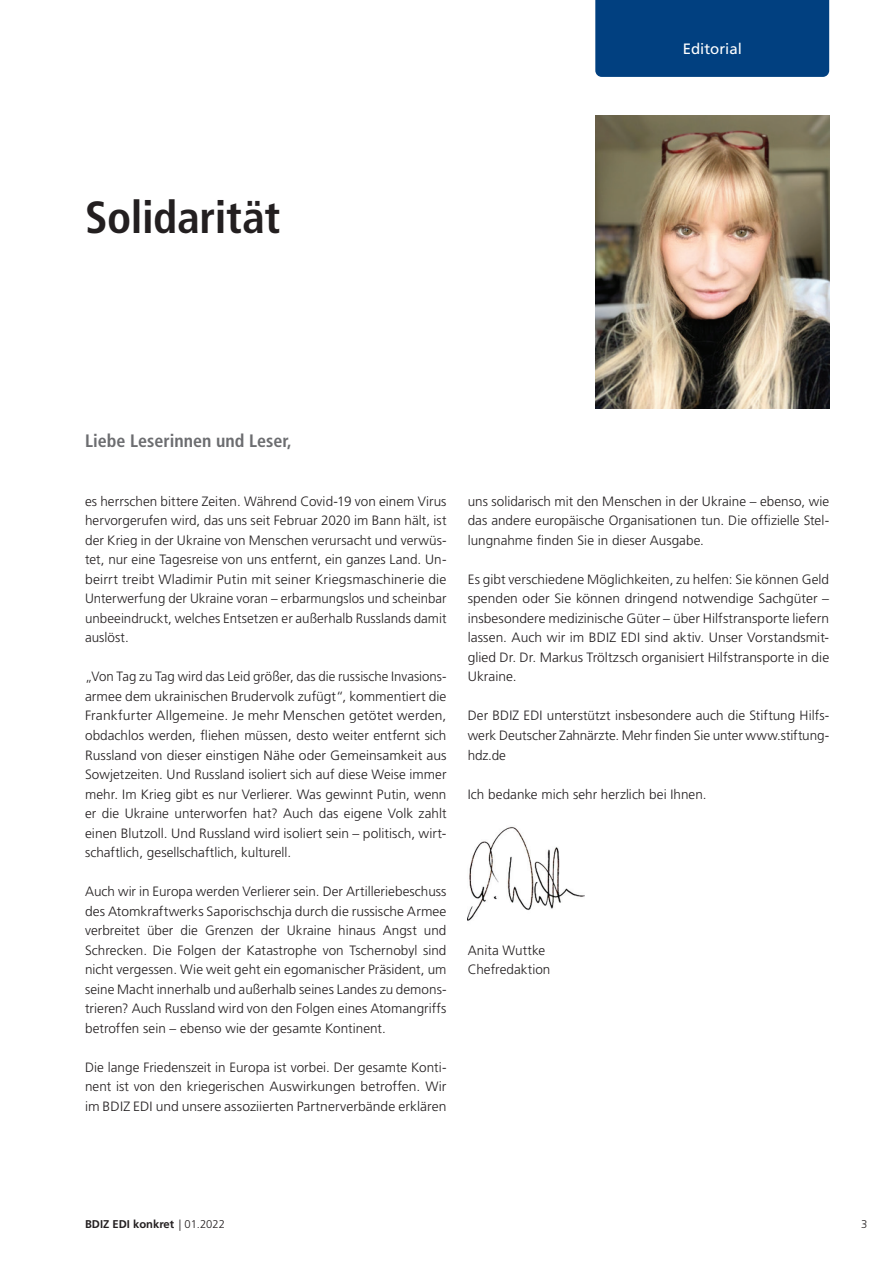
<style>
.page{position:relative;width:893px;height:1263px;background:#fff}
.page>*{position:absolute;margin:0;border:0;box-sizing:border-box;transform-origin:0 0}
.Headline{font:700 condensed 45px "Frutiger LT Std";letter-spacing:-.01em;color:#231f20}
.Subline{font:700 condensed 18px "Frutiger LT Std";color:#6c6d70}
.t1{font:15px "Frutiger LT Std";color:#fff}
.Content{font:300 13.5px/19.5px "Frutiger LT Std";color:#231f20;text-align:justify}
.t2{font:700 11.25px "Frutiger LT Std";color:#231f20}
.t3{font:300 11.25px "Frutiger LT Std";color:#231f20}
.s1{font-weight:300}
</style>
<div class="page">
<div style="left:595px;top:0;width:234px;height:77px;background:#014080"></div>
<img style="left:595px;top:116px;width:234px;height:292px">
<img style="left:468px;top:826px;width:117px;height:95px">
<p class="Headline" style="left:85px;top:191px;width:197px">Solidarität</p>
<p class="t1" style="left:683px;top:40px;width:61px">Editorial</p>
<p class="Subline" style="left:85px;top:430px;width:208px">Liebe Leserinnen und Leser,</p>
<p class="Content" style="left:85px;top:492px;width:363px">es herrschen bittere Zeiten. Während Covid-19 von einem Virus hervorgerufen wird, das uns seit Februar 2020 im Bann hält, ist der Krieg in der Ukraine von Menschen verursacht und verwüs&shy;tet, nur eine Tagesreise von uns entfernt, ein ganzes Land. Un&shy;beirrt treibt Wladimir Putin mit seiner Kriegsmaschinerie die Unterwerfung der Ukraine voran – erbarmungslos und scheinbar unbeeindruckt, welches Entsetzen er außerhalb Russlands damit auslöst.</p>
<p class="Content" style="left:85px;top:667px;width:363px">„Von Tag zu Tag wird das Leid größer, das die russische Invasions&shy;armee dem ukrainischen Brudervolk zufügt“, kommentiert die Frankfurter Allgemeine. Je mehr Menschen getötet werden, obdachlos werden, fliehen müssen, desto weiter entfernt sich Russland von dieser einstigen Nähe oder Gemeinsamkeit aus Sowjetzeiten. Und Russland isoliert sich auf diese Weise immer mehr. Im Krieg gibt es nur Verlierer. Was gewinnt Putin, wenn er die Ukraine unterworfen hat? Auch das eigene Volk zahlt einen Blutzoll. Und Russland wird isoliert sein – politisch, wirt&shy;schaftlich, gesellschaftlich, kulturell.</p>
<p class="Content" style="left:85px;top:882px;width:363px">Auch wir in Europa werden Verlierer sein. Der Artilleriebeschuss des Atomkraftwerks Saporischschja durch die russische Armee verbreitet über die Grenzen der Ukraine hinaus Angst und Schrecken. Die Folgen der Katastrophe von Tschernobyl sind nicht vergessen. Wie weit geht ein egomanischer Präsident, um seine Macht innerhalb und außerhalb seines Landes zu demons&shy;trieren? Auch Russland wird von den Folgen eines Atomangriffs betroffen sein – ebenso wie der gesamte Kontinent.</p>
<p class="Content" style="left:85px;top:1057px;width:363px">Die lange Friedenszeit in Europa ist vorbei. Der gesamte Konti&shy;nent ist von den kriegerischen Auswirkungen betroffen. Wir im BDIZ EDI und unsere assoziierten Partnerverbände erklären</p>
<p class="Content" style="left:468px;top:492px;width:363px">uns solidarisch mit den Menschen in der Ukraine – ebenso, wie das andere europäische Organisationen tun. Die offizielle Stel&shy;lungnahme finden Sie in dieser Ausgabe.</p>
<p class="Content" style="left:468px;top:570px;width:363px">Es gibt verschiedene Möglichkeiten, zu helfen: Sie können Geld spenden oder Sie können dringend notwendige Sachgüter – insbesondere medizinische Güter – über Hilfstransporte liefern lassen. Auch wir im BDIZ EDI sind aktiv. Unser Vorstandsmit&shy;glied Dr. Dr. Markus Tröltzsch organisiert Hilfstransporte in die Ukraine.</p>
<p class="Content" style="left:468px;top:706px;width:363px">Der BDIZ EDI unterstützt insbesondere auch die Stiftung Hilfs&shy;werk Deutscher Zahnärzte. Mehr finden Sie unter www.stiftung&shy;hdz.de</p>
<p class="Content" style="left:468px;top:784px;width:240px">Ich bedanke mich sehr herzlich bei Ihnen.</p>
<p class="Content" style="left:468px;top:940px;width:79px">Anita Wuttke</p>
<p class="Content" style="left:468px;top:960px;width:84px">Chefredaktion</p>
<p class="t2" style="left:85px;top:1217px;width:142px">BDIZ EDI konkret <span class="s1">| 01.2022</span></p>
<p class="t3" style="left:861px;top:1217px;width:8px">3</p>
</div>
